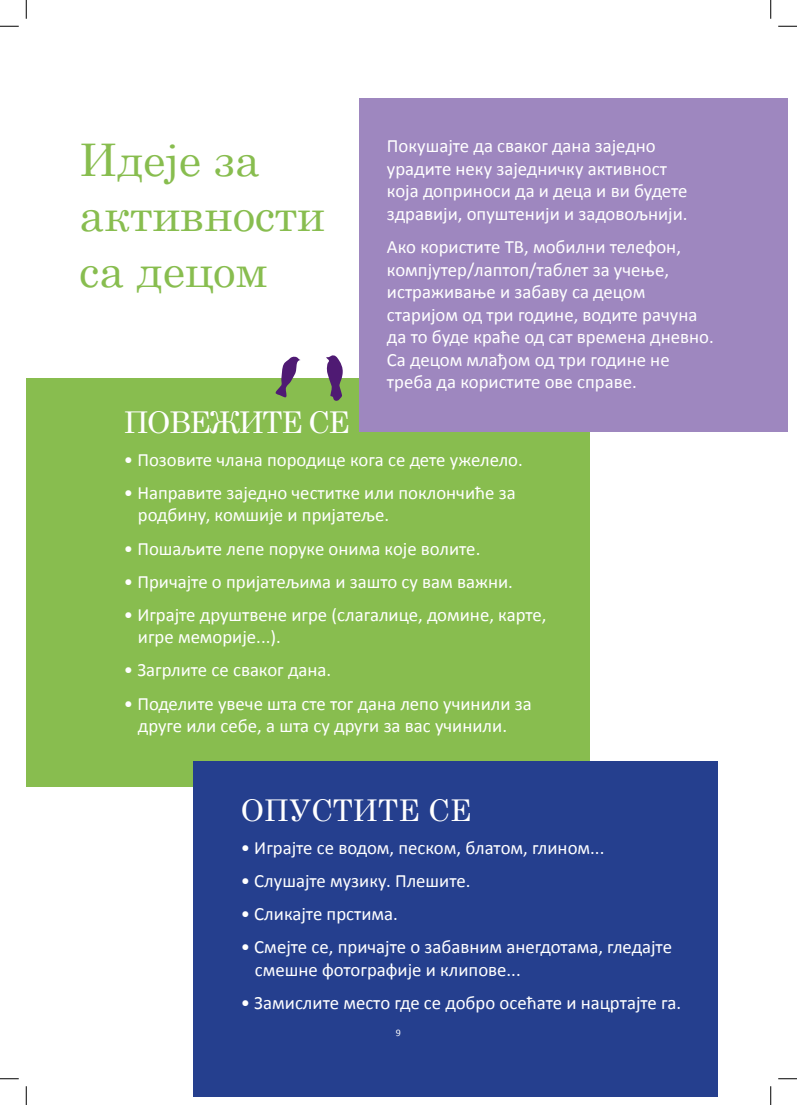
<style>
.page{position:relative;width:797px;height:1105px;background:#fff}
.page>*{position:absolute;margin:0;border:0;box-sizing:border-box;transform-origin:0 0}
.t1{font:45px "Century";color:#88bd4f}
.t2{font:30px "Century";letter-spacing:-.05em;color:#fff}
.t3{font:30px "Century";color:#fff}
.t4{font:18.75px/22.5px "Calibri";color:#fff}
.t5{font:10px "Calibri";color:#fff}
</style>
<div class="page">
<div style="left:26px;top:379px;width:564px;height:408px;background:#88bd4f"></div>
<div style="left:193px;top:761px;width:524px;height:335px;background:#253f8e"></div>
<div style="left:359px;top:98px;width:429px;height:334px;background:#9e87bf"></div>
<svg style="left:274px;top:356px;width:26px;height:42px"></svg>
<svg style="left:326px;top:355px;width:17px;height:46px"></svg>
<svg style="left:0;top:25px;width:19px;height:2px"></svg>
<svg style="left:778px;top:25px;width:19px;height:2px"></svg>
<svg style="left:0;top:1078px;width:19px;height:1px"></svg>
<svg style="left:778px;top:1078px;width:19px;height:1px"></svg>
<svg style="left:25px;top:0;width:2px;height:19px"></svg>
<svg style="left:25px;top:1086px;width:2px;height:19px"></svg>
<svg style="left:770px;top:0;width:1px;height:19px"></svg>
<svg style="left:770px;top:1086px;width:1px;height:19px"></svg>
<p class="t1" style="left:79px;top:122px;width:182px">Идеје за</p>
<p class="t1" style="left:79px;top:177px;width:247px">активности</p>
<p class="t1" style="left:79px;top:233px;width:190px">са децом</p>
<p class="t4" style="left:387px;top:134px;width:302px">Покушајте да сваког дана заједно урадите неку заједничку активност која доприноси да и деца и ви будете здравији, опуштенији и задовољнији.</p>
<p class="t4" style="left:387px;top:235px;width:328px">Ако користите ТВ, мобилни телефон, компјутер/лаптоп/таблет за учење, истраживање и забаву са децом старијом од три године, водите рачуна да то буде краће од сат времена дневно.<br>Са децом млађом од три године не треба да користите ове справе.</p>
<p class="t2" style="left:124px;top:397px;width:228px">ПОВЕЖИТЕ СЕ</p>
<p class="t4" style="left:124px;top:447px;width:400px">• Позовите члана породице кога се дете ужелело.</p>
<p class="t4" style="left:138px;top:481px;width:379px;text-indent:-14px">• Направите заједно честитке или поклончиће за родбину, комшије и пријатеље.</p>
<p class="t4" style="left:124px;top:536px;width:358px">• Пошаљите лепе поруке онима које волите.</p>
<p class="t4" style="left:124px;top:569px;width:391px">• Причајте о пријатељима и зашто су вам важни.</p>
<p class="t4" style="left:138px;top:602px;width:410px;text-indent:-14px">• Играјте друштвене игре (слагалице, домине, карте, игре меморије...).</p>
<p class="t4" style="left:124px;top:658px;width:209px">• Загрлите се сваког дана.</p>
<p class="t4" style="left:124px;top:691px;width:409px;text-align:center">• Поделите увече шта сте тог дана лепо учинили за друге или себе, а шта су други за вас учинили.</p>
<p class="t3" style="left:241px;top:784px;width:232px">ОПУСТИТЕ СЕ</p>
<p class="t4" style="left:241px;top:835px;width:365px">• Играјте се водом, песком, блатом, глином...</p>
<p class="t4" style="left:241px;top:868px;width:231px">• Слушајте музику. Плешите.</p>
<p class="t4" style="left:241px;top:902px;width:159px">• Сликајте прстима.</p>
<p class="t4" style="left:255px;top:935px;width:418px;text-indent:-14px">• Смејте се, причајте о забавним анегдотама, гледајте смешне фотографије и клипове...</p>
<p class="t4" style="left:241px;top:990px;width:442px">• Замислите место где се добро осећате и нацртајте га.</p>
<p class="t5" style="left:396px;top:1026px;width:7px">9</p>
</div>
